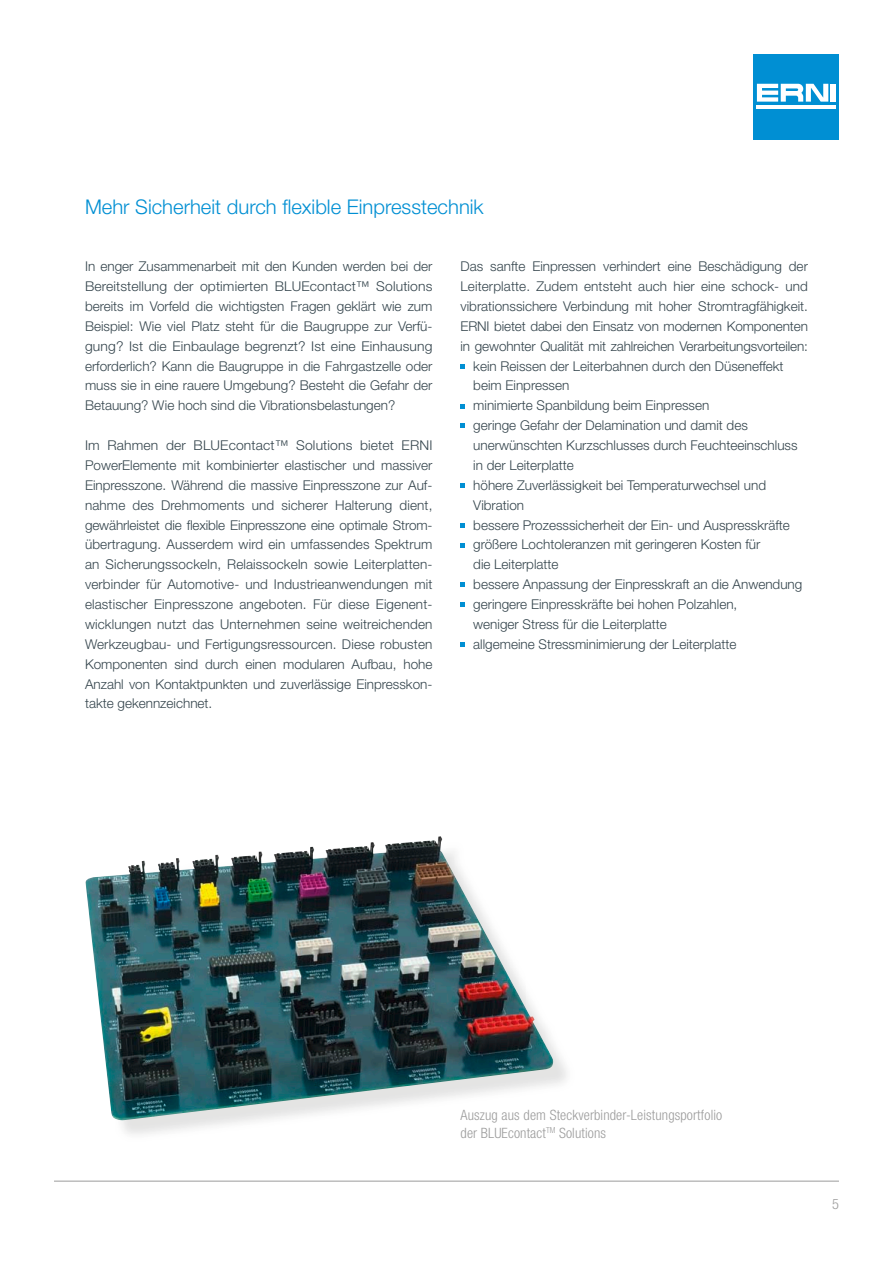
<style>
.page{position:relative;width:893px;height:1263px;background:#fff}
.page>*{position:absolute;margin:0;border:0;box-sizing:border-box;transform-origin:0 0}
.t1{font:300 20.25px "Helvetica Neue";color:#008fd3}
.t2{font:300 condensed 14.25px/17.1px "Helvetica Neue";letter-spacing:.01em;color:#9c9c9c}
.t3{font:300 13.5px/19.8px "Helvetica Neue LT Pro";color:#35454d;text-align:justify}
</style>
<div class="page">
<img style="left:89px;top:840px;width:478px;height:294px">
<img style="left:158px;top:840px;width:280px;height:30px">
<svg style="left:460px;top:364px;width:5px;height:4px"></svg>
<svg style="left:460px;top:404px;width:5px;height:4px"></svg>
<svg style="left:460px;top:424px;width:5px;height:4px"></svg>
<svg style="left:460px;top:483px;width:5px;height:5px"></svg>
<svg style="left:460px;top:523px;width:5px;height:4px"></svg>
<svg style="left:460px;top:543px;width:5px;height:4px"></svg>
<svg style="left:460px;top:583px;width:5px;height:4px"></svg>
<svg style="left:460px;top:603px;width:5px;height:4px"></svg>
<svg style="left:460px;top:642px;width:5px;height:5px"></svg>
<hr style="left:54px;top:1181px;width:785px;height:1px;background:#9c9c9c">
<div style="left:754px;top:54px;width:85px;height:85px;background:#008fd3"></div>
<hr style="left:757px;top:105px;width:79px;height:4px;background:#fff">
<div style="left:831px;top:84px;width:5px;height:18px;background:#fff"></div>
<svg style="left:757px;top:84px;width:71px;height:18px"></svg>
<h1 class="t1" style="left:85px;top:194px;width:400px">Mehr Sicherheit durch flexible Einpresstechnik</h1>
<p class="t3" style="left:85px;top:256px;width:349px">In enger Zusammenarbeit mit den Kunden werden bei der Bereitstellung der optimierten BLUEcontact™ Solutions bereits im Vorfeld die wichtigsten Fragen geklärt wie zum Beispiel: Wie viel Platz steht für die Baugruppe zur Verfü&shy;gung? Ist die Einbaulage begrenzt? Ist eine Einhausung erforderlich? Kann die Baugruppe in die Fahrgastzelle oder muss sie in eine rauere Umgebung? Besteht die Gefahr der Betauung? Wie hoch sind die Vibrationsbelastungen?</p>
<p class="t3" style="left:85px;top:435px;width:349px">Im Rahmen der BLUEcontact™ Solutions bietet ERNI PowerElemente mit kombinierter elastischer und massiver Einpresszone. Während die massive Einpresszone zur Auf&shy;nahme des Drehmoments und sicherer Halterung dient, gewährleistet die flexible Einpresszone eine optimale Strom&shy;übertragung. Ausserdem wird ein umfassendes Spektrum an Sicherungssockeln, Relaissockeln sowie Leiterplatten&shy;verbinder für Automotive- und Industrieanwendungen mit elastischer Einpresszone angeboten. Für diese Eigenent&shy;wicklungen nutzt das Unternehmen seine weitreichenden Werkzeugbau- und Fertigungsressourcen. Diese robusten Komponenten sind durch einen modularen Aufbau, hohe Anzahl von Kontaktpunkten und zuverlässige Einpresskon&shy;takte gekennzeichnet.</p>
<p class="t3" style="left:460px;top:256px;width:349px">Das sanfte Einpressen verhindert eine Beschädigung der</p>
<p class="t3" style="left:460px;top:276px;width:349px">Leiterplatte. Zudem entsteht auch hier eine schock- und</p>
<p class="t3" style="left:460px;top:296px;width:349px">vibrationssichere Verbindung mit hoher Stromtragfähigkeit.</p>
<p class="t3" style="left:460px;top:316px;width:349px">ERNI bietet dabei den Einsatz von modernen Komponenten</p>
<p class="t3" style="left:460px;top:336px;width:349px">in gewohnter Qualität mit zahlreichen Verarbeitungsvorteilen:</p>
<p class="t3" style="left:473px;top:356px;width:312px">kein Reissen der Leiterbahnen durch den Düseneffekt</p>
<p class="t3" style="left:473px;top:375px;width:98px">beim Einpressen</p>
<p class="t3" style="left:473px;top:395px;width:238px">minimierte Spanbildung beim Einpressen</p>
<p class="t3" style="left:473px;top:415px;width:276px">geringe Gefahr der Delamination und damit des</p>
<p class="t3" style="left:473px;top:435px;width:326px">unerwünschten Kurzschlusses durch Feuchteeinschluss</p>
<p class="t3" style="left:473px;top:455px;width:102px">in der Leiterplatte</p>
<p class="t3" style="left:473px;top:475px;width:294px">höhere Zuverlässigkeit bei Temperaturwechsel und</p>
<p class="t3" style="left:473px;top:495px;width:52px">Vibration</p>
<p class="t3" style="left:473px;top:515px;width:318px">bessere Prozesssicherheit der Ein- und Auspresskräfte</p>
<p class="t3" style="left:473px;top:534px;width:289px">größere Lochtoleranzen mit geringeren Kosten für</p>
<p class="t3" style="left:473px;top:554px;width:87px">die Leiterplatte</p>
<p class="t3" style="left:473px;top:574px;width:331px">bessere Anpassung der Einpresskraft an die Anwendung</p>
<p class="t3" style="left:473px;top:594px;width:266px">geringere Einpresskräfte bei hohen Polzahlen,</p>
<p class="t3" style="left:473px;top:614px;width:195px">weniger Stress für die Leiterplatte</p>
<p class="t3" style="left:473px;top:634px;width:265px">allgemeine Stressminimierung der Leiterplatte</p>
<p class="t2" style="left:460px;top:1107px;width:263px">Auszug aus dem Steckverbinder-Leistungsportfolio der BLUEcontact<sup>TM</sup> Solutions</p>
<p class="t2" style="left:832px;top:1195px;width:8px">5</p>
</div>
